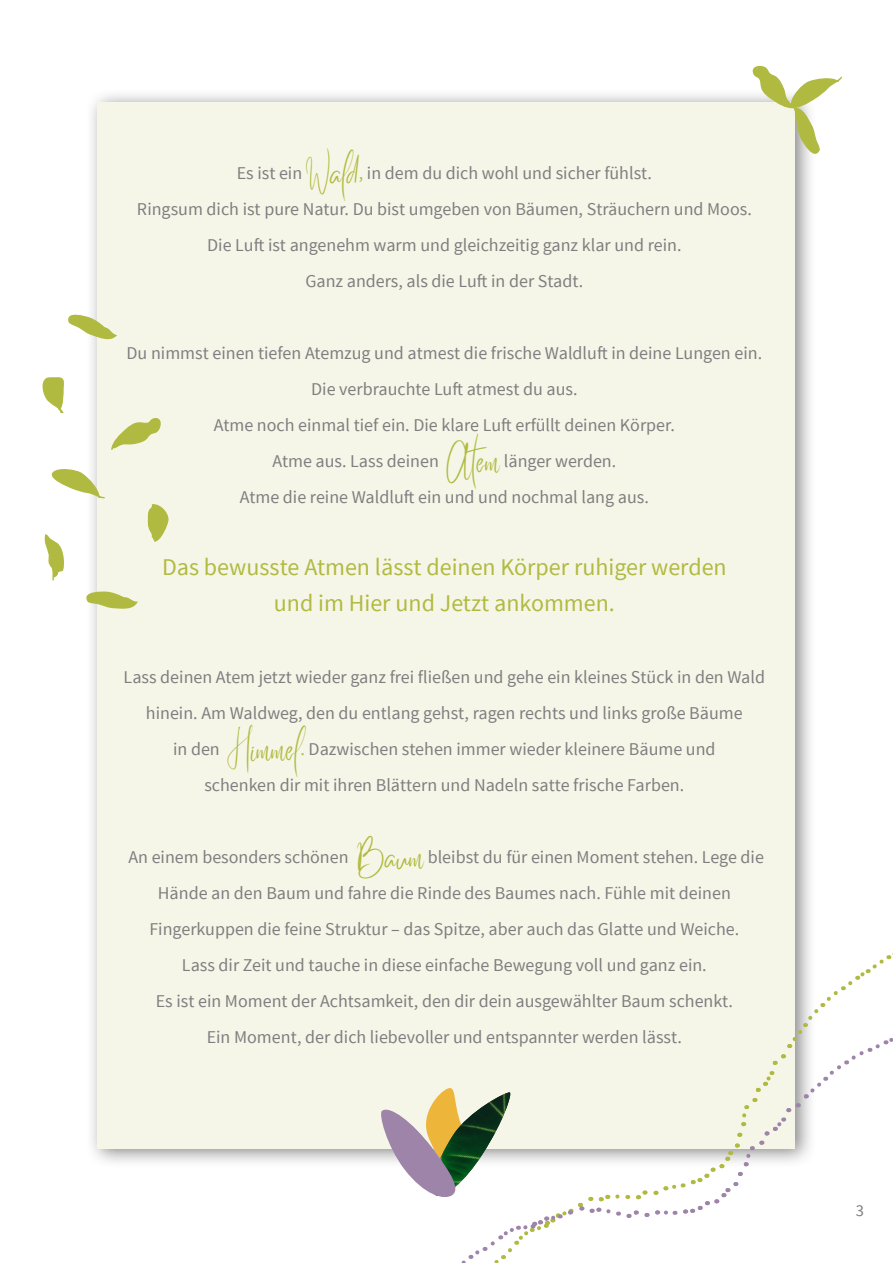
<style>
.page{position:relative;width:893px;height:1263px;background:#fff}
.page>*{position:absolute;margin:0;border:0;box-sizing:border-box;transform-origin:0 0}
.t1{font:27px "Better Saturday";color:#b1ba40}
.t2{font:24px "Source Sans Pro";color:#b1ba40}
.t3{font:18px/36px "Source Sans Pro";color:#7f7e7f;text-align:center}
.t4{font:16.5px "Source Sans Pro";color:#7f7e7f}
.s1{color:#b1ba40}
</style>
<div class="page">
<div style="left:86px;top:88px;width:731px;height:1080px;background:#615f5f;opacity:.75"></div>
<div style="left:98px;top:102px;width:697px;height:1046px;background:#f5f6e8"></div>
<svg style="left:51px;top:466px;width:54px;height:33px"></svg>
<svg style="left:111px;top:418px;width:50px;height:32px"></svg>
<svg style="left:147px;top:504px;width:22px;height:38px"></svg>
<svg style="left:86px;top:591px;width:52px;height:19px"></svg>
<svg style="left:44px;top:534px;width:20px;height:47px"></svg>
<svg style="left:42px;top:377px;width:22px;height:37px"></svg>
<svg style="left:68px;top:311px;width:49px;height:30px"></svg>
<svg style="left:749px;top:66px;width:94px;height:94px"></svg>
<svg style="left:378px;top:941px;width:515px;height:322px"></svg>
<p class="t1" style="left:306px;top:169px;width:54px">Wald</p>
<p class="t3" style="left:359px;top:156px;width:295px"><span class="s1">,</span> in dem du dich wohl und sicher fühlst.</p>
<p class="t3" style="left:137px;top:192px;width:616px">Ringsum dich ist pure Natur. Du bist umgeben von Bäumen, Sträuchern und Moos.</p>
<p class="t3" style="left:207px;top:228px;width:476px">Die Luft ist angenehm warm und gleichzeitig ganz klar und rein.</p>
<p class="t3" style="left:305px;top:264px;width:279px">Ganz anders, als die Luft in der Stadt.</p>
<p class="t3" style="left:237px;top:156px;width:67px">Es ist ein</p>
<p class="t3" style="left:127px;top:336px;width:637px">Du nimmst einen tiefen Atemzug und atmest die frische Waldluft in deine Lungen ein.</p>
<p class="t3" style="left:311px;top:372px;width:268px">Die verbrauchte Luft atmest du aus.</p>
<p class="t3" style="left:214px;top:408px;width:463px">Atme noch einmal tief ein. Die klare Luft erfüllt deinen Körper.</p>
<p class="t3" style="left:272px;top:444px;width:168px">Atme aus. Lass deinen</p>
<p class="t1" style="left:446px;top:457px;width:56px">Atem</p>
<p class="t3" style="left:504px;top:444px;width:114px">länger werden.</p>
<p class="t3" style="left:240px;top:480px;width:411px">Atme die reine Waldluft ein und und nochmal lang aus.</p>
<p class="t2" style="left:162px;top:552px;width:566px">Das bewusste Atmen lässt deinen Körper ruhiger werden</p>
<p class="t2" style="left:274px;top:588px;width:343px">und im Hier und Jetzt ankommen.</p>
<p class="t3" style="left:124px;top:660px;width:643px">Lass deinen Atem jetzt wieder ganz frei fließen und gehe ein kleines Stück in den Wald hinein. Am Waldweg, den du entlang gehst, ragen rechts und links große Bäume</p>
<p class="t3" style="left:173px;top:732px;width:48px">in den</p>
<p class="t1" style="left:227px;top:745px;width:75px">Himmel</p>
<p class="t3" style="left:300px;top:732px;width:417px"><span class="s1">.</span> Dazwischen stehen immer wieder kleinere Bäume und</p>
<p class="t3" style="left:204px;top:768px;width:481px">schenken dir mit ihren Blättern und Nadeln satte frische Farben.</p>
<p class="t1" style="left:356px;top:853px;width:70px">Baum</p>
<p class="t3" style="left:158px;top:840px;width:608px;text-align:left;text-indent:270px">bleibst du für einen Moment stehen. Lege die<br>Hände an den Baum und fahre die Rinde des Baumes nach. Fühle mit deinen</p>
<p class="t3" style="left:149px;top:912px;width:591px">Fingerkuppen die feine Struktur – das Spitze, aber auch das Glatte und Weiche.</p>
<p class="t3" style="left:182px;top:948px;width:526px">Lass dir Zeit und tauche in diese einfache Bewegung voll und ganz ein.</p>
<p class="t3" style="left:156px;top:984px;width:579px">Es ist ein Moment der Achtsamkeit, den dir dein ausgewählter Baum schenkt.</p>
<p class="t3" style="left:207px;top:1020px;width:477px">Ein Moment, der dich liebevoller und entspannter werden lässt.</p>
<p class="t3" style="left:128px;top:840px;width:222px">An einem besonders schönen</p>
<p class="t4" style="left:856px;top:1200px;width:10px">3</p>
</div>
